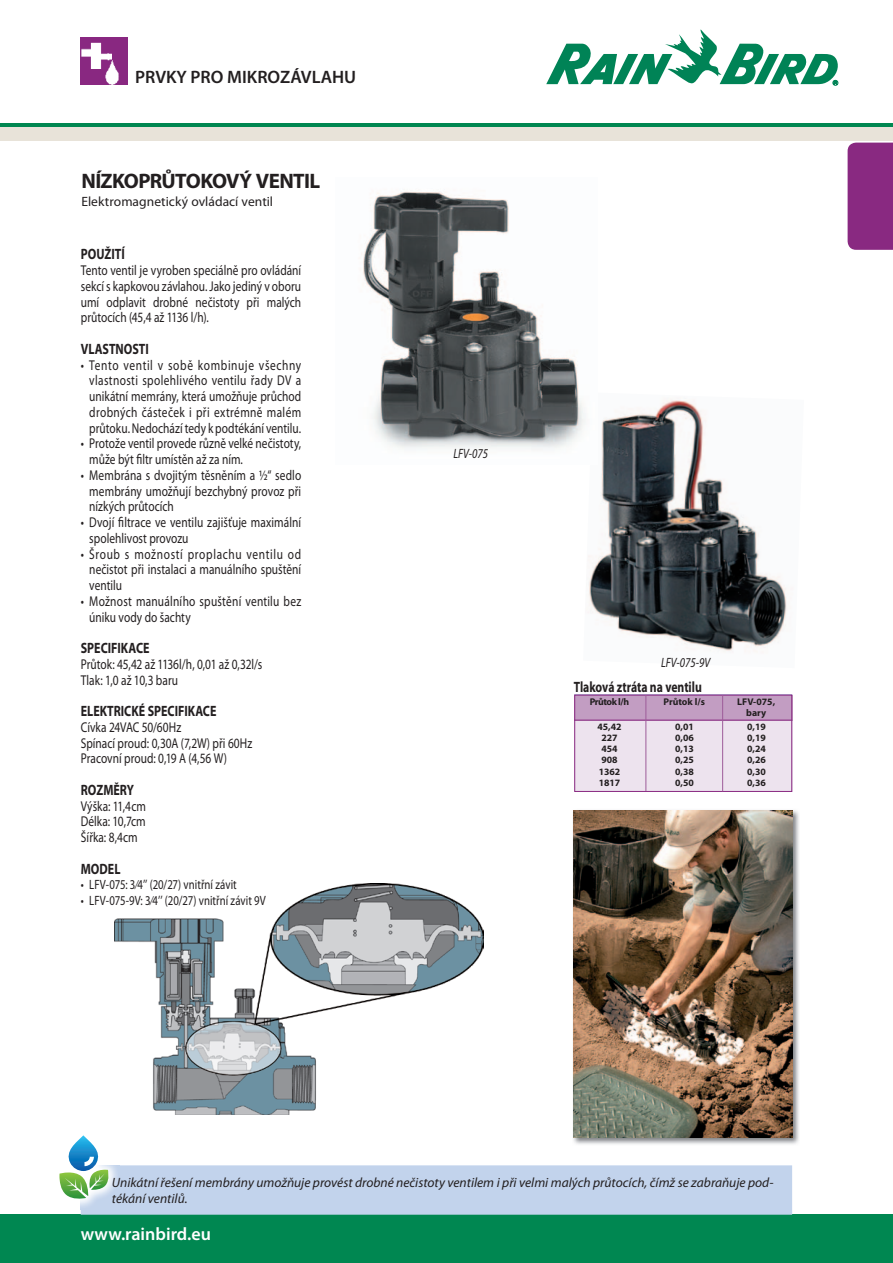
<style>
.page{position:relative;width:893px;height:1263px;background:#fff}
.page>*{position:absolute;margin:0;border:0;box-sizing:border-box;transform-origin:0 0}
.t1{font:700 21px "Myriad Pro";letter-spacing:-.03em;color:#231f20}
.t2{font:600 18px "Myriad Pro";color:#231f20}
.t3{font:600 18px "Myriad Pro";color:#fff}
.t4{font:700 15px "Myriad Pro";color:#231f20;scale:.8 1}
.t5{font:700 15px "Myriad Pro";color:#231f20;scale:.78 1}
.t6{font:14.25px/15.8px "Myriad Pro";letter-spacing:.005em;color:#231f20;scale:.8 1}
.t7{font:14.25px/15.8px "Myriad Pro";letter-spacing:.025em;color:#231f20;text-align:center;scale:.8 1}
.t8{font:italic 13.5px/15.8px "Myriad Pro";color:#231f20}
.t9{font:13.5px "Myriad Pro";color:#231f20;scale:.8 1}
.t10{font:13.5px "Myriad Pro";color:#231f20}
.t11{font:italic 13.5px "Myriad Pro";color:#231f20;scale:.8 1}
.t12{font:700 9.75px/11.2px "Myriad Pro";color:#231f20;text-align:center}
</style>
<div class="page">
<div style="left:848px;top:143px;width:45px;height:107px;background:#892981"></div>
<svg style="left:546px;top:29px;width:292px;height:57px"></svg>
<div style="left:0;top:123px;width:893px;height:5px;background:#008751"></div>
<div style="left:0;top:127px;width:893px;height:14px;background:#e8e3d9"></div>
<div style="left:0;top:1215px;width:893px;height:48px;background:#008751"></div>
<img style="left:81px;top:37px;width:47px;height:47px">
<img style="left:115px;top:884px;width:369px;height:230px">
<img style="left:573px;top:810px;width:226px;height:334px">
<img style="left:574px;top:810px;width:218px;height:325px">
<img style="left:588px;top:399px;width:199px;height:253px">
<img style="left:361px;top:191px;width:236px;height:274px">
<svg style="left:59px;top:1135px;width:733px;height:80px"></svg>
<div style="left:574px;top:718px;width:218px;height:74px;background:#ede3ee"></div>
<div style="left:574px;top:695px;width:218px;height:25px;background:#c29dc2"></div>
<div style="left:574px;top:695px;width:218px;height:97px;border:1px solid #892981"></div>
<hr style="left:574px;top:720px;width:218px;height:1px;background:#892981">
<hr style="left:645px;top:695px;width:1px;height:96px;background:#9d5c99">
<hr style="left:722px;top:695px;width:1px;height:96px;background:#9d5c99">
<p class="t2" style="left:135px;top:66px;width:223px">PRVKY PRO MIKROZÁVLAHU</p>
<h1 class="t1" style="left:81px;top:167px;width:240px">NÍZKOPRŮTOKOVÝ VENTIL</h1>
<p class="t10" style="left:81px;top:193px;width:193px">elektromagnetický ovládací ventil</p>
<p class="t4" style="left:81px;top:244px;width:57px">POUŽITÍ</p>
<p class="t6" style="left:81px;top:262px;width:277px;text-align:justify">Tento ventil je vyroben speciálně pro ovládání sekcí s kapkovou závlahou. Jako jediný v oboru umí odplavit drobné nečistoty při malých průtocích (45,4 až 1136 l/h).</p>
<p class="t4" style="left:81px;top:339px;width:87px">VLASTNOSTI</p>
<p class="t7" style="left:81px;top:357px;width:277px">• Tento ventil v sobě kombinuje všechny vlastnosti spolehlivého ventilu řady DV a unikátní memrány, která umožňuje průchod drobných částeček i při extrémně malém průtoku. Nedochází tedy k podtékání ventilu.</p>
<p class="t6" style="left:89px;top:435px;width:266px;text-indent:-8px">• Protože ventil provede různě velké nečistoty, může být filtr umístěn až za ním.</p>
<p class="t6" style="left:89px;top:467px;width:266px;text-align:justify;text-indent:-8px">• Membrána s dvojitým těsněním a ½“ sedlo membrány umožňují bezchybný provoz při nízkých průtocích</p>
<p class="t6" style="left:89px;top:514px;width:267px;text-indent:-8px">• Dvojí filtrace ve ventilu zajišťuje maximální spolehlivost provozu</p>
<p class="t6" style="left:89px;top:546px;width:266px;text-align:justify;text-indent:-8px">• Šroub s možností proplachu ventilu od nečistot při instalaci a manuálního spuštění ventilu</p>
<p class="t6" style="left:89px;top:593px;width:266px;text-indent:-8px">• Možnost manuálního spuštění ventilu bez úniku vody do šachty</p>
<p class="t4" style="left:81px;top:638px;width:88px">SPECIFIKACE</p>
<p class="t6" style="left:81px;top:656px;width:228px">Průtok: 45,42 až 1136l/h, 0,01 až 0,32l/s<br>Tlak: 1,0 až 10,3 baru</p>
<p class="t4" style="left:81px;top:701px;width:171px">ELEKTRICKÉ SPECIFIKACE</p>
<p class="t6" style="left:81px;top:719px;width:216px">Cívka 24VaC 50/60hz<br>Spínací proud: 0,30a (7,2W) při 60hz<br>Pracovní proud: 0,19 a (4,56 W)</p>
<p class="t4" style="left:81px;top:780px;width:68px">ROZMĚRY</p>
<p class="t6" style="left:81px;top:798px;width:83px;text-align:justify">Výška: 11,4cm Délka: 10,7cm šířka: 8,4cm</p>
<p class="t4" style="left:81px;top:859px;width:51px">MODEL</p>
<p class="t9" style="left:81px;top:876px;width:196px">• LFV-075: 3⁄4’’ (20/27) vnitřní závit</p>
<p class="t9" style="left:81px;top:892px;width:233px">• LFV-075-9V: 3⁄4’’ (20/27) vnitřní závit 9V</p>
<p class="t11" style="left:453px;top:445px;width:45px">LFV-075</p>
<p class="t11" style="left:661px;top:654px;width:63px">LFV-075-9V</p>
<p class="t5" style="left:574px;top:677px;width:166px">Tlaková ztráta na ventilu</p>
<p class="t12" style="left:590px;top:696px;width:41px">Průtok l/h</p>
<p class="t12" style="left:663px;top:696px;width:43px">Průtok l/s</p>
<p class="t12" style="left:737px;top:696px;width:39px">LFV-075, bary</p>
<p class="t12" style="left:597px;top:720px;width:26px">45,42</p>
<p class="t12" style="left:675px;top:720px;width:20px">0,01</p>
<p class="t12" style="left:747px;top:720px;width:20px">0,19</p>
<p class="t12" style="left:601px;top:732px;width:18px">227</p>
<p class="t12" style="left:675px;top:732px;width:20px">0,06</p>
<p class="t12" style="left:747px;top:732px;width:20px">0,19</p>
<p class="t12" style="left:601px;top:743px;width:18px">454</p>
<p class="t12" style="left:675px;top:743px;width:20px">0,13</p>
<p class="t12" style="left:747px;top:743px;width:20px">0,24</p>
<p class="t12" style="left:601px;top:754px;width:18px">908</p>
<p class="t12" style="left:675px;top:754px;width:20px">0,25</p>
<p class="t12" style="left:747px;top:754px;width:20px">0,26</p>
<p class="t12" style="left:599px;top:765px;width:23px">1362</p>
<p class="t12" style="left:675px;top:765px;width:20px">0,38</p>
<p class="t12" style="left:747px;top:765px;width:20px">0,30</p>
<p class="t12" style="left:599px;top:777px;width:23px">1817</p>
<p class="t12" style="left:675px;top:777px;width:20px">0,50</p>
<p class="t12" style="left:747px;top:777px;width:20px">0,36</p>
<p class="t8" style="left:112px;top:1174px;width:663px">Unikátní řešení membrány umožňuje provést drobné nečistoty ventilem i při velmi malých průtocích, čímž se zabraňuje pod&shy;tékání ventilů.</p>
<p class="t3" style="left:81px;top:1223px;width:132px">www.rainbird.eu</p>
</div>
